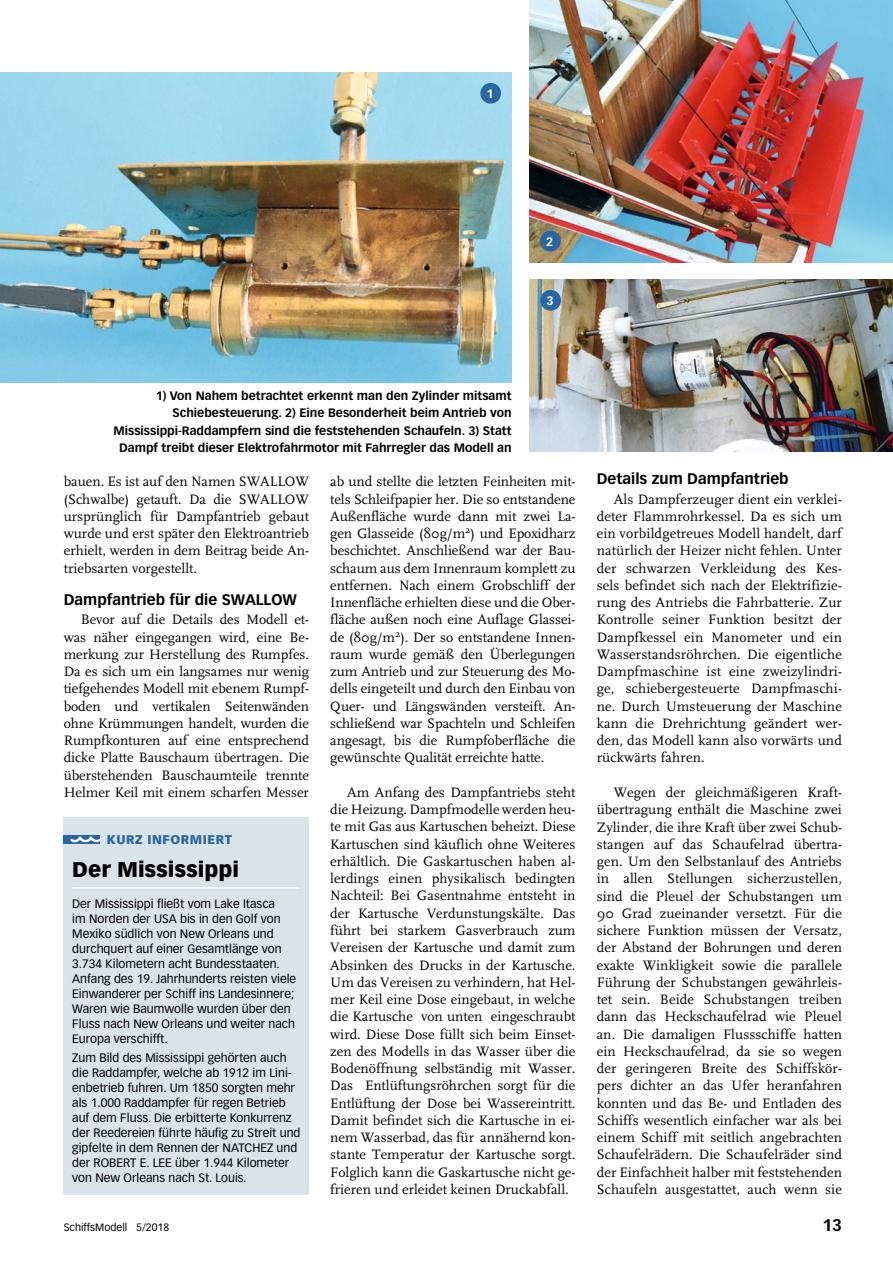
<style>
.page{position:relative;width:893px;height:1263px;background:#fff}
.page>*{position:absolute;margin:0;border:0;box-sizing:border-box;transform-origin:0 0}
.t1{font:900 21px "Vectora LT Std";color:#000}
.t2{font:700 16.5px "Vectora LT Std";color:#000}
.t3{font:700 15px "Vectora LT Std";color:#000}
.t4{font:14.25px/17.2px "FF Scala";color:#000;text-align:justify}
.t5{font:900 12.45px "Vectora LT Std";letter-spacing:.04em;color:#2a66a4}
.t6{font:12px/15px "Vectora LT Std";color:#000}
.t7{font:700 12px/17.2px "Vectora LT Std";color:#000;text-align:right}
.t8{font:700 12px "Vectora LT Std";color:#fff}
.t9{font:10.5px "Vectora LT Std";color:#000}
</style>
<div class="page">
<div style="left:64px;top:818px;width:245px;height:377px;background:#dae3e8"></div>
<hr style="left:72px;top:887px;width:227px;height:2px;background:#fff">
<div style="left:64px;top:835px;width:36px;height:9px;background:#2a66a4"></div>
<svg style="left:71px;top:836px;width:29px;height:7px"></svg>
<img style="left:0;top:72px;width:512px;height:311px">
<img style="left:529px;top:0;width:364px;height:262px">
<img style="left:529px;top:279px;width:364px;height:173px">
<div style="left:480px;top:83px;width:21px;height:21px;background:#2a66a4;border-radius:50%"></div>
<div style="left:540px;top:231px;width:21px;height:20px;background:#2a66a4;border-radius:50%"></div>
<div style="left:540px;top:290px;width:21px;height:21px;background:#2a66a4;border-radius:50%"></div>
<p class="t8" style="left:486px;top:86px;width:9px">1</p>
<p class="t8" style="left:546px;top:234px;width:9px">2</p>
<p class="t8" style="left:546px;top:293px;width:9px">3</p>
<p class="t7" style="left:113px;top:387px;width:400px">1) Von Nahem betrachtet erkennt man den Zylinder mitsamt Schiebesteuerung. 2) Eine Besonderheit beim Antrieb von Mississippi-Raddampfern sind die feststehenden Schaufeln. 3) Statt Dampf treibt dieser Elektrofahrmotor mit Fahrregler das Modell an</p>
<p class="t4" style="left:64px;top:473px;width:247px">bauen. Es ist auf den Namen SWALLOW (Schwalbe) getauft. Da die SWALLOW ursprünglich für Dampfantrieb gebaut wurde und erst später den Elektroantrieb erhielt, werden in dem Beitrag beide An&shy;triebsarten vorgestellt.</p>
<p class="t3" style="left:64px;top:590px;width:235px">Dampfantrieb für die SWALLOW</p>
<p class="t4" style="left:64px;top:611px;width:247px;text-indent:17px">Bevor auf die Details des Modell et&shy;was näher eingegangen wird, eine Be&shy;merkung zur Herstellung des Rumpfes.<br>Da es sich um ein langsames nur wenig tiefgehendes Modell mit ebenem Rumpf&shy;boden und vertikalen Seitenwänden ohne Krümmungen handelt, wurden die Rumpfkonturen auf eine entsprechend dicke Platte Bauschaum übertragen. Die überstehenden Bauschaumteile trennte Helmer Keil mit einem scharfen Messer</p>
<p class="t5" style="left:107px;top:831px;width:66px">KURZ INFOR</p>
<p class="t5" style="left:190px;top:831px;width:21px">MIERT</p>
<p class="t1" style="left:72px;top:856px;width:168px">Der Mississippi</p>
<p class="t6" style="left:72px;top:896px;width:225px">Der Mississippi fließt vom Lake Itasca<br>im Norden der USA bis in den Golf von Mexiko südlich von New Orleans und durchquert auf einer Gesamtlänge von 3.734 Kilometern acht Bundesstaaten.<br>Anfang des 19. Jahrhunderts reisten viele Einwanderer per Schiff ins Landesinnere; Waren wie Baumwolle wurden über den Fluss nach New Orleans und weiter nach Europa verschifft.</p>
<p class="t6" style="left:72px;top:1050px;width:230px">Zum Bild des Mississippi gehörten auch die Raddampfer, welche ab 1912 im Lini&shy;enbetrieb fuhren. Um 1850 sorgten mehr als 1.000 Raddampfer für regen Betrieb auf dem Fluss. Die erbitterte Konkurrenz der Reedereien führte häufig zu Streit und gipfelte in dem Rennen der NATCHEZ und der ROBERT E. LEE über 1.944 Kilometer von New Orleans nach St. Louis.</p>
<p class="t4" style="left:330px;top:473px;width:247px">ab und stellte die letzten Feinheiten mit&shy;tels Schleifpapier her. Die so entstandene Außenfläche wurde dann mit zwei La&shy;gen Glasseide (80g/m<sup>2</sup>) und Epoxidharz beschichtet. Anschließend war der Bau&shy;schaum aus dem Innenraum komplett zu entfernen. Nach einem Grobschliff der Innenfläche erhielten diese und die Ober&shy;fläche außen noch eine Auflage Glassei&shy;de (80g/m<sup>2</sup>). Der so entstandene Innen&shy;raum wurde gemäß den Überlegungen zum Antrieb und zur Steuerung des Mo&shy;dells eingeteilt und durch den Einbau von Quer- und Längswänden versteift. An&shy;schließend war Spachteln und Schleifen angesagt, bis die Rumpfoberfläche die gewünschte Qualität erreichte hatte.</p>
<p class="t4" style="left:330px;top:784px;width:247px;text-indent:17px">Am Anfang des Dampfantriebs steht die Heizung. Dampfmodelle werden heu&shy;te mit Gas aus Kartuschen beheizt. Diese Kartuschen sind käuflich ohne Weiteres erhältlich. Die Gaskartuschen haben al&shy;lerdings einen physikalisch bedingten Nachteil: Bei Gasentnahme entsteht in der Kartusche Verdunstungskälte. Das führt bei starkem Gasverbrauch zum Vereisen der Kartusche und damit zum Absinken des Drucks in der Kartusche.<br>Um das Vereisen zu verhindern, hat Hel&shy;mer Keil eine Dose eingebaut, in welche die Kartusche von unten eingeschraubt wird. Diese Dose füllt sich beim Einset&shy;zen des Modells in das Wasser über die Bodenöffnung selbständig mit Wasser.<br>Das Entlüftungsröhrchen sorgt für die Entlüftung der Dose bei Wassereintritt.<br>Damit befindet sich die Kartusche in ei&shy;nem Wasserbad, das für annähernd kon&shy;stante Temperatur der Kartusche sorgt.<br>Folglich kann die Gaskartusche nicht ge&shy;frieren und erleidet keinen Druckabfall.</p>
<p class="t3" style="left:597px;top:470px;width:193px">Details zum Dampfantrieb</p>
<p class="t4" style="left:597px;top:491px;width:247px;text-indent:17px">Als Dampferzeuger dient ein verklei&shy;deter Flammrohrkessel. Da es sich um ein vorbildgetreues Modell handelt, darf natürlich der Heizer nicht fehlen. Unter der schwarzen Verkleidung des Kes&shy;sels befindet sich nach der Elektrifizie&shy;rung des Antriebs die Fahrbatterie. Zur Kontrolle seiner Funktion besitzt der Dampfkessel ein Manometer und ein Wasserstandsröhrchen. Die eigentliche Dampfmaschine ist eine zweizylindri&shy;ge, schiebergesteuerte Dampfmaschi&shy;ne. Durch Umsteuerung der Maschine kann die Drehrichtung geändert wer&shy;den, das Modell kann also vorwärts und rückwärts fahren.</p>
<p class="t4" style="left:597px;top:784px;width:247px;text-indent:17px">Wegen der gleichmäßigeren Kraft&shy;übertragung enthält die Maschine zwei Zylinder, die ihre Kraft über zwei Schub&shy;stangen auf das Schaufelrad übertra&shy;gen. Um den Selbstanlauf des Antriebs in allen Stellungen sicherzustellen, sind die Pleuel der Schubstangen um 90 Grad zueinander versetzt. Für die sichere Funktion müssen der Versatz, der Abstand der Bohrungen und deren exakte Winkligkeit sowie die parallele Führung der Schubstangen gewährleis&shy;tet sein. Beide Schubstangen treiben dann das Heckschaufelrad wie Pleuel an. Die damaligen Flussschiffe hatten ein Heckschaufelrad, da sie so wegen der geringeren Breite des Schiffskör&shy;pers dichter an das Ufer heranfahren konnten und das Be- und Entladen des Schiffs wesentlich einfacher war als bei einem Schiff mit seitlich angebrachten Schaufelrädern. Die Schaufelräder sind der Einfachheit halber mit feststehenden Schaufeln ausgestattet, auch wenn sie</p>
<p class="t9" style="left:64px;top:1221px;width:107px">SchiffsModell 5/2018</p>
<p class="t2" style="left:822px;top:1215px;width:21px">13</p>
</div>
